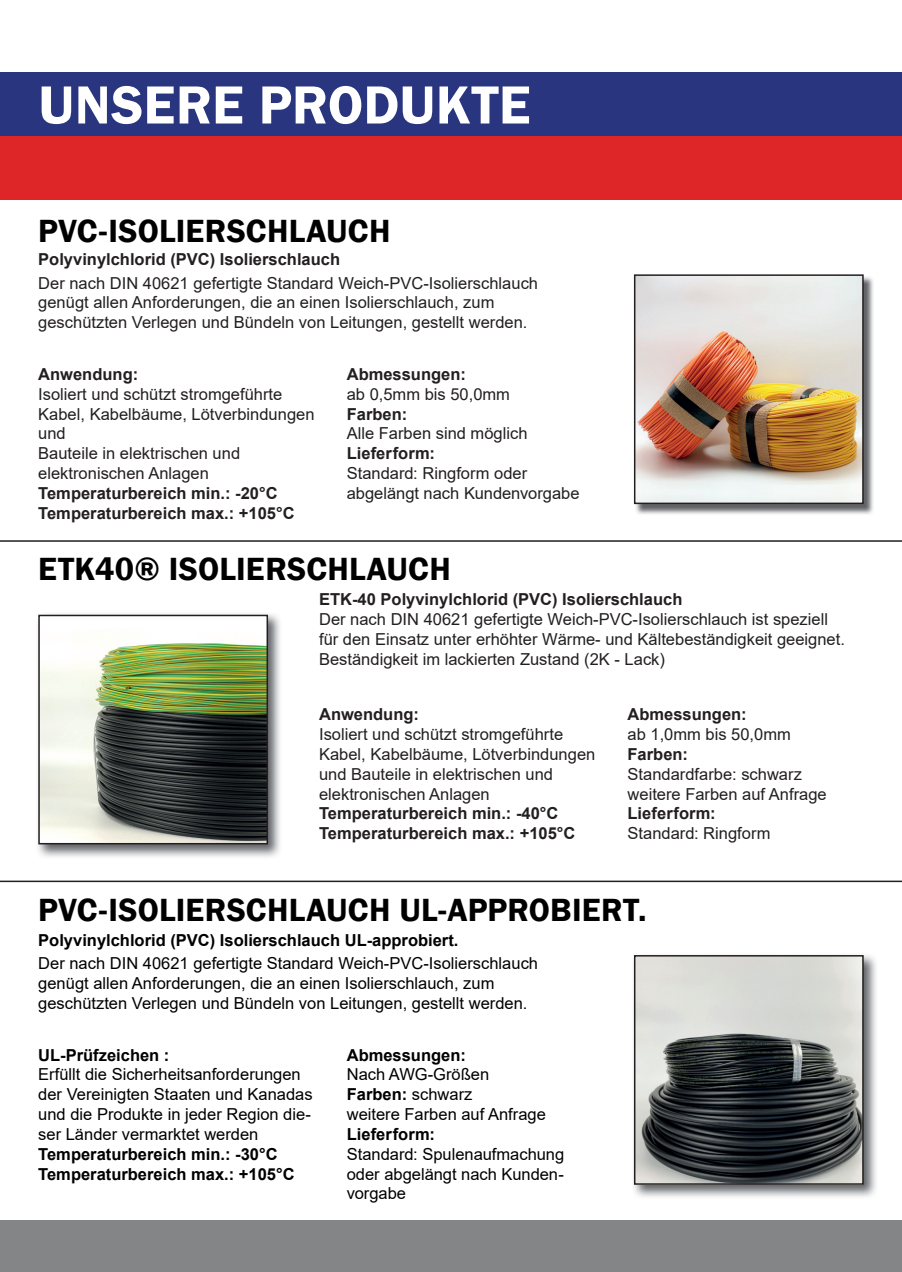
<style>
.page{position:relative;width:902px;height:1272px;background:#fff}
.page>*{position:absolute;margin:0;border:0;box-sizing:border-box;transform-origin:0 0}
.t1{font:600 55.5px "Franklin Gothic";letter-spacing:.005em;color:#fff}
.t2{font:600 33px "Franklin Gothic";letter-spacing:.005em;color:#000}
.t3{font:16.5px/19.8px "Arial";color:#231f20}
.t4{font:16.5px/19.8px "Arial";color:#000}
.t5{font:700 16.5px/19.8px "Arial";color:#231f20}
.t6{font:700 16.5px/19.8px "Arial";color:#000}
.s1{font-weight:700}
</style>
<div class="page">
<div style="left:0;top:136px;width:901px;height:64px;background:#de2527"></div>
<div style="left:0;top:72px;width:901px;height:64px;background:#29357e"></div>
<hr style="left:0;top:540px;width:901px;height:1px;background:#231f20">
<hr style="left:0;top:880px;width:901px;height:2px;background:#231f20">
<div style="left:0;top:1220px;width:901px;height:51px;background:#848586"></div>
<img style="left:635px;top:276px;width:238px;height:238px">
<img style="left:637px;top:277px;width:223px;height:224px">
<div style="left:634px;top:274px;width:229px;height:230px;border:2px solid #231f20"></div>
<img style="left:38px;top:614px;width:242px;height:243px">
<img style="left:41px;top:617px;width:224px;height:224px">
<div style="left:38px;top:614px;width:230px;height:230px;border:2px solid #231f20"></div>
<img style="left:633px;top:955px;width:243px;height:242px">
<img style="left:637px;top:958px;width:223px;height:223px">
<div style="left:634px;top:955px;width:229px;height:229px;border:2px solid #231f20"></div>
<h1 class="t1" style="left:38px;top:71px;width:493px">UNSERE PRODUKTE</h1>
<h2 class="t2" style="left:38px;top:210px;width:353px">PVC-ISOLIERSCHLAUCH</h2>
<p class="t5" style="left:38px;top:249px;width:303px">Polyvinylchlorid (PVC) Isolierschlauch</p>
<p class="t3" style="left:38px;top:273px;width:501px">Der nach DIN 40621 gefertigte Standard Weich-PVC-Isolierschlauch genügt allen Anforderungen, die an einen Isolierschlauch, zum geschützten Verlegen und Bündeln von Leitungen, gestellt werden.</p>
<p class="t5" style="left:347px;top:364px;width:121px">Abmessungen:</p>
<p class="t3" style="left:347px;top:384px;width:165px">ab 0,5mm bis 50,0mm</p>
<p class="t5" style="left:347px;top:404px;width:62px">Farben:</p>
<p class="t3" style="left:347px;top:423px;width:182px">Alle Farben sind möglich</p>
<p class="t5" style="left:347px;top:443px;width:90px">Lieferform:</p>
<p class="t3" style="left:347px;top:463px;width:234px">Standard: Ringform oder abgelängt nach Kundenvorgabe</p>
<p class="t5" style="left:38px;top:364px;width:101px">Anwendung:</p>
<p class="t3" style="left:38px;top:384px;width:278px">Isoliert und schützt stromgeführte<br>Kabel, Kabelbäume, Lötverbindungen und<br>Bauteile in elektrischen und elektronischen Anlagen</p>
<p class="t5" style="left:38px;top:483px;width:258px">Temperaturbereich min.: -20°C<br>Temperaturbereich max.: +105°C</p>
<h2 class="t2" style="left:38px;top:549px;width:414px">ETK40® ISOLIERSCHLAUCH</h2>
<p class="t5" style="left:319px;top:590px;width:365px">ETK-40 Polyvinylchlorid (PVC) Isolierschlauch</p>
<p class="t3" style="left:319px;top:609px;width:527px">Der nach DIN 40621 gefertigte Weich-PVC-Isolierschlauch ist speziell für den Einsatz unter erhöhter Wärme- und Kältebeständigkeit geeignet.<br>Beständigkeit im lackierten Zustand (2K - Lack)</p>
<p class="t5" style="left:319px;top:704px;width:101px">Anwendung:</p>
<p class="t3" style="left:319px;top:724px;width:278px">Isoliert und schützt stromgeführte Kabel, Kabelbäume, Lötverbindungen und Bauteile in elektrischen und elektronischen Anlagen</p>
<p class="t5" style="left:319px;top:803px;width:258px">Temperaturbereich min.: -40°C<br>Temperaturbereich max.: +105°C</p>
<p class="t5" style="left:627px;top:704px;width:121px">Abmessungen:</p>
<p class="t3" style="left:627px;top:724px;width:165px">ab 1,0mm bis 50,0mm</p>
<p class="t5" style="left:627px;top:744px;width:62px">Farben:</p>
<p class="t3" style="left:627px;top:764px;width:201px">Standardfarbe: schwarz weitere Farben auf Anfrage</p>
<p class="t5" style="left:627px;top:803px;width:90px">Lieferform:</p>
<p class="t3" style="left:627px;top:823px;width:144px">Standard: Ringform</p>
<h2 class="t2" style="left:38px;top:889px;width:609px">PVC-ISOLIERSCHLAUCH UL-APPROBIERT.</h2>
<p class="t6" style="left:38px;top:930px;width:421px">Polyvinylchlorid (PVC) Isolierschlauch UL-approbiert.</p>
<p class="t4" style="left:38px;top:953px;width:501px">Der nach DIN 40621 gefertigte Standard Weich-PVC-Isolierschlauch genügt allen Anforderungen, die an einen Isolierschlauch, zum geschützten Verlegen und Bündeln von Leitungen, gestellt werden.</p>
<p class="t6" style="left:347px;top:1045px;width:121px">Abmessungen:</p>
<p class="t4" style="left:347px;top:1064px;width:201px">Nach AWG-Größen<br><span class="s1">Farben:</span> schwarz<br>weitere Farben auf Anfrage</p>
<p class="t6" style="left:347px;top:1124px;width:90px">Lieferform:</p>
<p class="t4" style="left:347px;top:1143px;width:219px;text-align:justify">Standard: Spulenaufmachung oder abgelängt nach Kunden&shy;vorgabe</p>
<p class="t6" style="left:38px;top:1045px;width:133px">UL-Prüfzeichen :</p>
<p class="t4" style="left:38px;top:1064px;width:276px">Erfüllt die Sicherheitsanforderungen der Vereinigten Staaten und Kanadas und die Produkte in jeder Region die&shy;ser Länder vermarktet werden</p>
<p class="t6" style="left:38px;top:1144px;width:258px">Temperaturbereich min.: -30°C<br>Temperaturbereich max.: +105°C</p>
</div>
